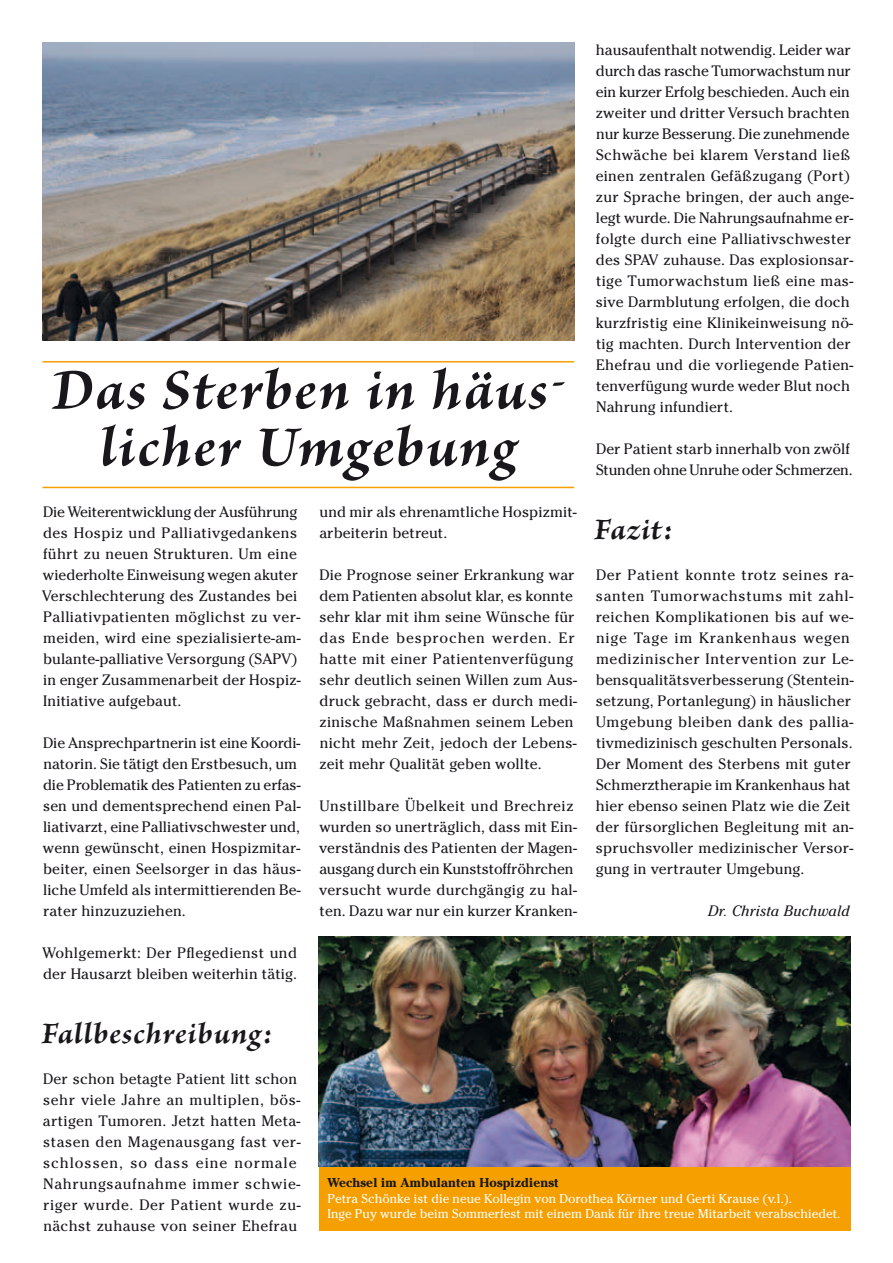
<style>
.page{position:relative;width:893px;height:1263px;background:#fff}
.page>*{position:absolute;margin:0;border:0;box-sizing:border-box;transform-origin:0 0}
.t1{font:italic 700 60px/57px "Brioso Pro";letter-spacing:.03em;color:#1a171c;text-align:center}
.t2{font:italic 700 31.5px "Brioso Pro";letter-spacing:.03em;color:#1a171c}
.t3{font:15px/21px "Cheltenham";letter-spacing:.01em;color:#1a171c}
.t4{font:15px/21px "Cheltenham";letter-spacing:.035em;color:#1a171c}
.t5{font:15px/21px "Cheltenham";letter-spacing:-.01em;color:#1a171c}
.t6{font:italic 15px "Cheltenham";letter-spacing:.01em;color:#1a171c}
.t7{font:12.75px/15.3px "Cheltenham";color:#fff}
.t8{font:700 12.75px "Cheltenham";letter-spacing:.01em;color:#1a171c}
</style>
<div class="page">
<img style="left:43px;top:43px;width:531px;height:297px">
<img style="left:319px;top:937px;width:531px;height:229px">
<div style="left:319px;top:1168px;width:531px;height:63px;background:#f59f00"></div>
<hr style="left:43px;top:487px;width:531px;height:1px;background:#f59f00">
<hr style="left:43px;top:361px;width:531px;height:1px;background:#f59f00">
<h1 class="t1" style="left:52px;top:359px;width:514px">Das Sterben in häus&shy;licher Umgebung</h1>
<p class="t3" style="left:596px;top:39px;width:259px">hausaufenthalt notwendig. Leider war durch das rasche Tumorwachstum nur ein kurzer Erfolg beschieden. Auch ein zweiter und dritter Versuch brachten nur kurze Besserung. Die zunehmende Schwäche bei klarem Verstand ließ einen zentralen Gefäßzugang (Port) zur Sprache bringen, der auch ange&shy;legt wurde. Die Nahrungsaufnahme er&shy;folgte durch eine Palliativschwester des SPAV zuhause. Das explosionsar&shy;tige Tumorwachstum ließ eine mas&shy;sive Darmblutung erfolgen, die doch kurzfristig eine Klinikeinweisung nö&shy;tig machten. Durch Intervention der Ehefrau und die vorliegende Patien&shy;tenverfügung wurde weder Blut noch Nahrung infundiert.</p>
<p class="t5" style="left:596px;top:438px;width:258px">Der Patient starb innerhalb von zwölf<br>Stunden ohne Unruhe oder Schmerzen.</p>
<p class="t3" style="left:42px;top:501px;width:260px">Die Weiterentwicklung der Ausführung des Hospiz und Palliativgedankens führt zu neuen Strukturen. Um eine wiederholte Einweisung wegen akuter Verschlechterung des Zustandes bei Palliativpatienten möglichst zu ver&shy;meiden, wird eine spezialisierte-am&shy;bulante-palliative Versorgung (SAPV) in enger Zusammenarbeit der Hospiz-Initiative aufgebaut.</p>
<p class="t3" style="left:43px;top:732px;width:259px">Die Ansprechpartnerin ist eine Koordi&shy;natorin. Sie tätigt den Erstbesuch, um die Problematik des Patienten zu erfas&shy;sen und dementsprechend einen Pal&shy;liativarzt, eine Palliativschwester und, wenn gewünscht, einen Hospizmitar&shy;beiter, einen Seelsorger in das häus&shy;liche Umfeld als intermittierenden Be&shy;rater hinzuzuziehen.</p>
<p class="t3" style="left:42px;top:942px;width:256px">Wohlgemerkt: Der Pflegedienst und der Hausarzt bleiben weiterhin tätig.</p>
<h2 class="t2" style="left:41px;top:1014px;width:232px">Fallbeschreibung:</h2>
<p class="t4" style="left:43px;top:1068px;width:259px">Der schon betagte Patient litt schon sehr viele Jahre an multiplen, bös&shy;artigen Tumoren. Jetzt hatten Meta&shy;stasen den Magenausgang fast ver&shy;schlossen, so dass eine normale Nahrungsaufnahme immer schwie&shy;riger wurde. Der Patient wurde zu&shy;nächst zuhause von seiner Ehefrau</p>
<p class="t3" style="left:319px;top:501px;width:259px">und mir als ehrenamtliche Hospizmit&shy;arbeiterin betreut.</p>
<p class="t3" style="left:319px;top:564px;width:259px">Die Prognose seiner Erkrankung war dem Patienten absolut klar, es konnte sehr klar mit ihm seine Wünsche für das Ende besprochen werden. Er hatte mit einer Patientenverfügung sehr deutlich seinen Willen zum Aus&shy;druck gebracht, dass er durch medi&shy;zinische Maßnahmen seinem Leben nicht mehr Zeit, jedoch der Lebens&shy;zeit mehr Qualität geben wollte.</p>
<p class="t3" style="left:319px;top:795px;width:260px">Unstillbare Übelkeit und Brechreiz wurden so unerträglich, dass mit Ein&shy;verständnis des Patienten der Magen&shy;ausgang durch ein Kunststoffröhrchen versucht wurde durchgängig zu hal&shy;ten. Dazu war nur ein kurzer Kranken-</p>
<h2 class="t2" style="left:594px;top:510px;width:80px">Fazit:</h2>
<p class="t3" style="left:596px;top:564px;width:259px">Der Patient konnte trotz seines ra&shy;santen Tumorwachstums mit zahl&shy;reichen Komplikationen bis auf we&shy;nige Tage im Krankenhaus wegen medizinischer Intervention zur Le&shy;bensqualitätsverbesserung (Stentein&shy;setzung, Portanlegung) in häuslicher Umgebung bleiben dank des pallia&shy;tivmedizinisch geschulten Personals.<br>Der Moment des Sterbens mit guter Schmerztherapie im Krankenhaus hat hier ebenso seinen Platz wie die Zeit der fürsorglichen Begleitung mit an&shy;spruchsvoller medizinischer Versor&shy;gung in vertrauter Umgebung.</p>
<p class="t6" style="left:708px;top:902px;width:143px">Dr. Christa Buchwald</p>
<p class="t8" style="left:327px;top:1175px;width:233px">Wechsel im Ambulanten Hospizdienst</p>
<p class="t7" style="left:327px;top:1190px;width:515px">Petra Schönke ist die neue Kollegin von Dorothea Körner und Gerti Krause (v.l.).<br>Inge Puy wurde beim Sommerfest mit einem Dank für ihre treue Mitarbeit verabschiedet.</p>
</div>
